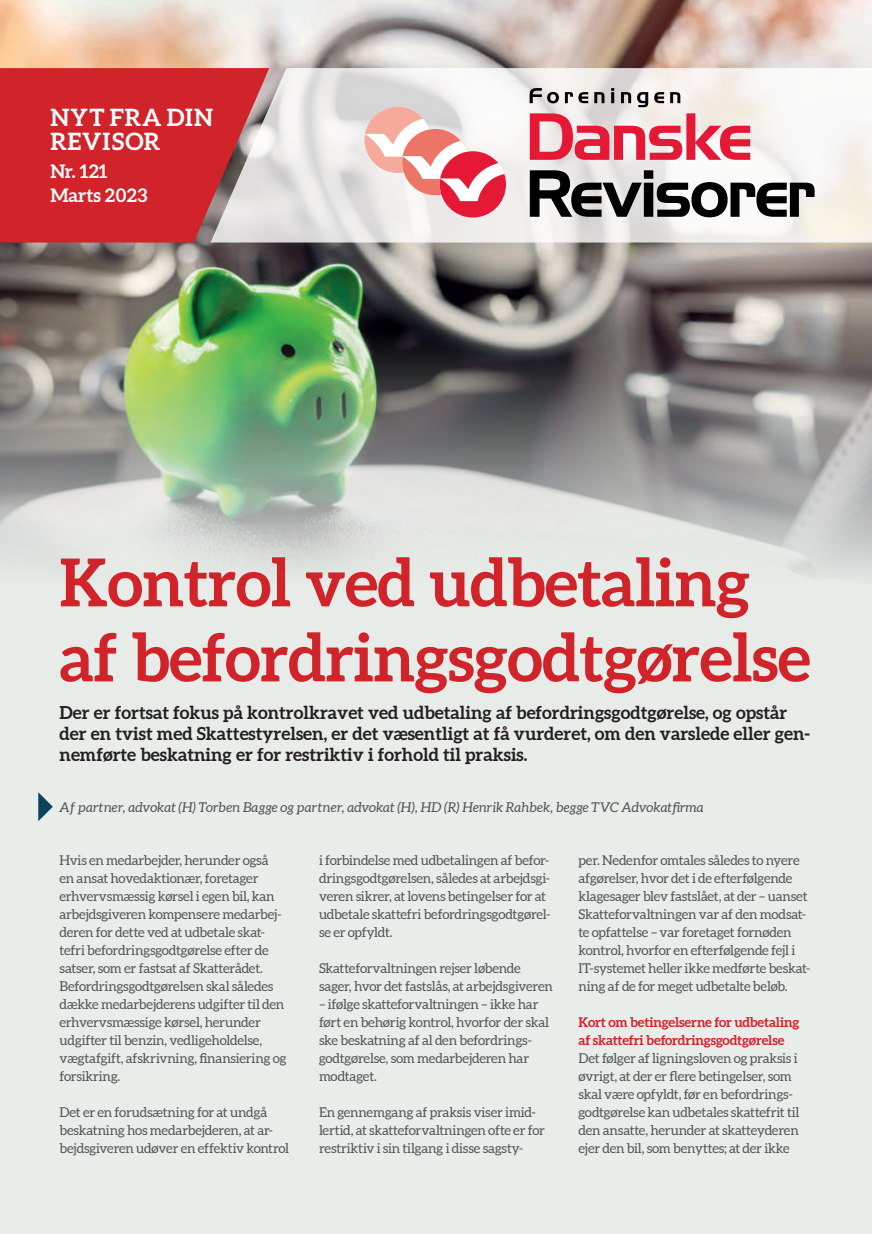
<style>
.page{position:relative;width:872px;height:1234px;background:#fff}
.page>*{position:absolute;margin:0;border:0;box-sizing:border-box;transform-origin:0 0}
.t1{font:700 66px/75px "Aleo";letter-spacing:-.01em;color:#d1232a}
.t2{font:700 24px/24px "Aleo";letter-spacing:.04em;color:#fff}
.t3{font:700 18.75px/24px "Aleo";color:#fff}
.t4{font:700 18px/21px "Aleo";color:#231f20}
.t5{font:13.5px/18px "Aleo";letter-spacing:-.015em;color:#535355}
.t6{font:italic 13.5px "Aleo";color:#535355}
.t7{font:700 13.5px/18px "Aleo";letter-spacing:-.01em;color:#d1232a}
</style>
<div class="page">
<div style="left:0;top:0;width:872px;height:1233px;background:#e8ede9"></div>
<img style="left:0;top:0;width:872px;height:577px">
<div style="left:0;top:68px;width:210px;height:174px;background:#d1232a"></div>
<svg style="left:210px;top:68px;width:662px;height:174px"></svg>
<svg style="left:38px;top:792px;width:15px;height:29px"></svg>
<svg style="left:364px;top:107px;width:142px;height:110px"></svg>
<svg style="left:530px;top:113px;width:220px;height:47px"></svg>
<svg style="left:530px;top:170px;width:284px;height:47px"></svg>
<svg style="left:529px;top:88px;width:30px;height:15px"></svg>
<svg style="left:565px;top:92px;width:23px;height:11px"></svg>
<svg style="left:594px;top:92px;width:10px;height:11px"></svg>
<svg style="left:611px;top:88px;width:3px;height:15px"></svg>
<svg style="left:621px;top:92px;width:10px;height:11px"></svg>
<svg style="left:637px;top:92px;width:11px;height:15px"></svg>
<svg style="left:654px;top:92px;width:10px;height:11px"></svg>
<svg style="left:670px;top:92px;width:10px;height:11px"></svg>
<h2 class="t2" style="left:50px;top:106px;width:164px">NYT FRA DIN<br>REVISOR</h2>
<h3 class="t3" style="left:50px;top:160px;width:99px">Nr. 121<br>Marts 2023</h3>
<h1 class="t1" style="left:60px;top:548px;width:752px">Kontrol ved udbetaling af befordringsgodtgørelse</h1>
<p class="t4" style="left:60px;top:703px;width:752px">Der er fortsat fokus på kontrolkravet ved udbetaling af befordringsgodtgørelse, og opstår der en tvist med Skattestyrelsen, er det væsentligt at få vurderet, om den varslede eller gen&shy;nemførte beskatning er for restriktiv i forhold til praksis.</p>
<p class="t6" style="left:60px;top:798px;width:646px">Af partner, advokat (H) Torben Bagge og partner, advokat (H), HD (R) Henrik Rahbek, begge TVC Advokatfirma</p>
<p class="t5" style="left:60px;top:851px;width:228px">Hvis en medarbejder, herunder også en ansat hovedaktionær, foretager erhvervsmæssig kørsel i egen bil, kan arbejdsgiveren kompensere medarbej&shy;deren for dette ved at udbetale skat&shy;tefri befordringsgodtgørelse efter de satser, som er fastsat af Skatterådet.<br>Befordringsgodtgørelsen skal således dække medarbejderens udgifter til den erhvervsmæssige kørsel, herunder udgifter til benzin, vedligeholdelse, vægtafgift, afskrivning, finansiering og forsikring.</p>
<p class="t5" style="left:60px;top:1103px;width:231px">Det er en forudsætning for at undgå beskatning hos medarbejderen, at ar&shy;bejdsgiveren udøver en effektiv kontrol</p>
<p class="t5" style="left:319px;top:851px;width:233px">i forbindelse med udbetalingen af befor&shy;dringsgodtgørelsen, således at arbejdsgi&shy;veren sikrer, at lovens betingelser for at udbetale skattefri befordringsgodtgørel&shy;se er opfyldt.</p>
<p class="t5" style="left:319px;top:959px;width:235px">Skatteforvaltningen rejser løbende sager, hvor det fastslås, at arbejdsgiveren</p>
<p class="t5" style="left:319px;top:995px;width:231px">– ifølge skatteforvaltningen – ikke har ført en behørig kontrol, hvorfor der skal ske beskatning af al den befordrings&shy;godtgørelse, som medarbejderen har modtaget.</p>
<p class="t5" style="left:319px;top:1103px;width:227px">En gennemgang af praksis viser imid&shy;lertid, at skatteforvaltningen ofte er for restriktiv i sin tilgang i disse sagsty-</p>
<p class="t5" style="left:578px;top:851px;width:233px">per. Nedenfor omtales således to nyere afgørelser, hvor det i de efterfølgende klagesager blev fastslået, at der – uanset Skatteforvaltningen var af den modsat&shy;te opfattelse – var foretaget fornøden kontrol, hvorfor en efterfølgende fejl i IT-systemet heller ikke medførte beskat&shy;ning af de for meget udbetalte beløb.</p>
<p class="t7" style="left:578px;top:1013px;width:222px">Kort om betingelserne for udbetaling af skattefri befordringsgodtgørelse</p>
<p class="t5" style="left:578px;top:1049px;width:222px">Det følger af ligningsloven og praksis i øvrigt, at der er flere betingelser, som skal være opfyldt, før en befordrings&shy;godtgørelse kan udbetales skattefrit til den ansatte, herunder at skatteyderen ejer den bil, som benyttes; at der ikke</p>
</div>
